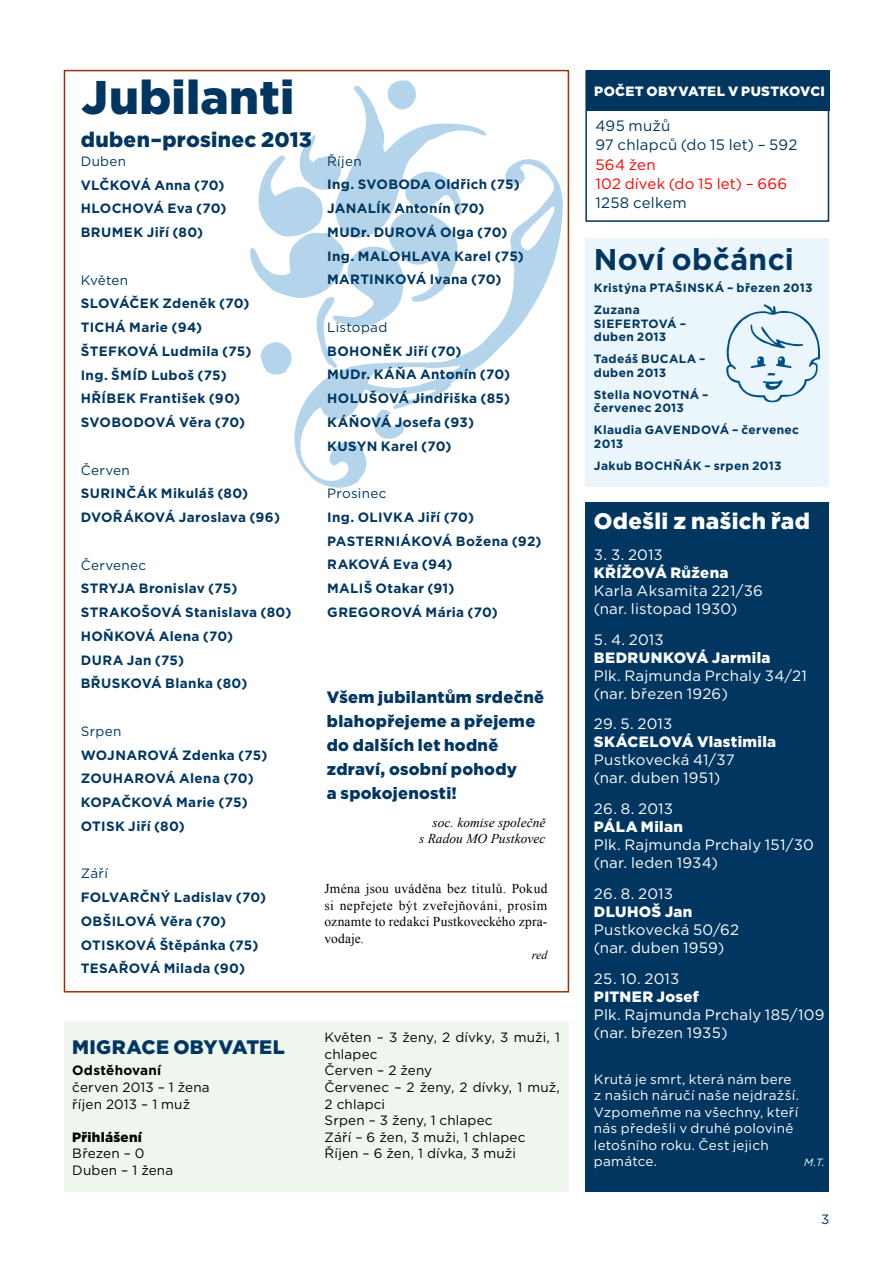
<style>
.page{position:relative;width:893px;height:1263px;background:#fff}
.page>*{position:absolute;margin:0;border:0;box-sizing:border-box;transform-origin:0 0}
.t1{font:900 47.25px "Gotham";letter-spacing:.01em;color:#003660}
.t2{font:700 30px "Gotham";letter-spacing:.01em;color:#003660}
.t3{font:900 22.5px "Gotham";letter-spacing:.015em;color:#fff}
.t4{font:900 21px "Gotham";letter-spacing:.015em;color:#003660}
.t5{font:900 19.5px "Gotham";letter-spacing:.015em;color:#003660}
.t6{font:900 16.5px/24px "Gotham";letter-spacing:.02em;color:#003660}
.t7{font:15px/18px "Gotham";letter-spacing:.015em;color:#fff}
.t8{font:900 15px "Gotham";letter-spacing:.02em;color:#fff}
.t9{font:15px/19.2px "Gotham";letter-spacing:.015em;color:#003660}
.t10{font:15px/19.2px "Gotham";letter-spacing:.02em;color:#f00}
.t11{font:700 13.5px/23.7px "Gotham";letter-spacing:.025em;color:#003660}
.t12{font:13.5px/16.6px "Gotham";letter-spacing:.01em;color:#000}
.t13{font:13.5px/16.5px "Gotham";letter-spacing:.02em;color:#fff}
.t14{font:13.5px/16.6px "Times New Roman";letter-spacing:.015em;color:#000;text-align:justify}
.t15{font:13.5px "Gotham";letter-spacing:.025em;color:#003660}
.t16{font:italic 13.5px/16.6px "Times New Roman";color:#000;text-align:right}
.t17{font:900 13.5px "Gotham";letter-spacing:.02em;color:#fff}
.t18{font:700 13.5px "Gotham";letter-spacing:.015em;color:#000}
.t19{font:900 13.5px "Gotham";letter-spacing:.02em;color:#000}
.t20{font:700 12px/13.5px "Gotham";letter-spacing:.03em;color:#003660}
.t21{font:italic 12px "Times New Roman";color:#000}
.t22{font:italic 10.5px "Gotham";color:#fff}
</style>
<div class="page">
<svg style="left:250px;top:80px;width:313px;height:408px"></svg>
<div style="left:585px;top:71px;width:244px;height:151px;border:2px solid #003660"></div>
<div style="left:586px;top:71px;width:243px;height:40px;background:#003660"></div>
<div style="left:585px;top:502px;width:244px;height:689px;background:#003660"></div>
<div style="left:585px;top:238px;width:244px;height:249px;background:#eaf6fc"></div>
<div style="left:64px;top:1021px;width:504px;height:170px;background:#eff6ed"></div>
<svg style="left:726px;top:304px;width:94px;height:98px"></svg>
<h1 class="t1" style="left:82px;top:64px;width:214px">Jubilanti</h1>
<h3 class="t4" style="left:81px;top:125px;width:232px">duben–prosinec 2013</h3>
<p class="t15" style="left:81px;top:152px;width:47px">Duben</p>
<p class="t11" style="left:81px;top:173px;width:147px">VLČKOVÁ Anna (70)<br>HLOCHOVÁ Eva (70)<br>BRUMEK Jiří (80)</p>
<p class="t15" style="left:81px;top:271px;width:49px">Květen</p>
<p class="t11" style="left:81px;top:292px;width:172px">SLOVÁČEK Zdeněk (70)<br>TICHÁ Marie (94)<br>ŠTEFKOVÁ Ludmila (75)<br>Ing. ŠMÍD Luboš (75)<br>HŘÍBEK František (90)<br>SVOBODOVÁ Věra (70)</p>
<p class="t15" style="left:81px;top:461px;width:51px">Červen</p>
<p class="t11" style="left:81px;top:482px;width:201px">SURINČÁK Mikuláš (80)<br>DVOŘÁKOVÁ Jaroslava (96)</p>
<p class="t15" style="left:81px;top:556px;width:67px">Červenec</p>
<p class="t11" style="left:81px;top:577px;width:212px">STRYJA Bronislav (75)<br>STRAKOŠOVÁ Stanislava (80)<br>HOŇKOVÁ Alena (70)<br>DURA Jan (75)<br>BŘUSKOVÁ Blanka (80)</p>
<p class="t15" style="left:81px;top:722px;width:42px">Srpen</p>
<p class="t11" style="left:81px;top:743px;width:188px">WOJNAROVÁ Zdenka (75)<br>ZOUHAROVÁ Alena (70)<br>KOPAČKOVÁ Marie (75)<br>OTISK Jiří (80)</p>
<p class="t15" style="left:81px;top:865px;width:29px">Září</p>
<p class="t11" style="left:81px;top:885px;width:187px">FOLVARČNÝ Ladislav (70)<br>OBŠILOVÁ Věra (70)<br>OTISKOVÁ Štěpánka (75)<br>TESAŘOVÁ Milada (90)</p>
<p class="t15" style="left:327px;top:152px;width:36px">Říjen</p>
<p class="t11" style="left:327px;top:173px;width:198px">Ing. SVOBODA Oldřich (75)<br>JANALÍK Antonín (70)<br>MUDr. DUROVÁ Olga (70)<br>Ing. MALOHLAVA Karel (75)<br>MARTINKOVÁ Ivana (70)</p>
<p class="t15" style="left:327px;top:318px;width:62px">Listopad</p>
<p class="t11" style="left:327px;top:339px;width:185px">BOHONĚK Jiří (70)<br>MUDr. KÁŇA Antonín (70)<br>HOLUŠOVÁ Jindřiška (85)<br>KÁŇOVÁ Josefa (93)<br>KUSYN Karel (70)</p>
<p class="t15" style="left:327px;top:485px;width:61px">Prosinec</p>
<p class="t11" style="left:327px;top:505px;width:216px">Ing. OLIVKA Jiří (70)<br>PASTERNIÁKOVÁ Božena (92)<br>RAKOVÁ Eva (94)<br>MALIŠ Otakar (91)<br>GREGOROVÁ Mária (70)</p>
<p class="t6" style="left:327px;top:685px;width:219px">Všem jubilantům srdečně blahopřejeme a přejeme do dalších let hodně zdraví, osobní pohody<br>a spokojenosti!</p>
<p class="t16" style="left:419px;top:813px;width:128px">soc. komise společně<br>s Radou MO Pustkovec</p>
<p class="t14" style="left:325px;top:880px;width:224px">Jména jsou uváděna bez titulů. Pokud si nepřejete být zveřejňováni, prosím oznamte to redakci Pustkoveckého zpra&shy;vodaje.</p>
<p class="t21" style="left:532px;top:947px;width:17px">red</p>
<h3 class="t5" style="left:72px;top:1033px;width:214px">MIGRACE OBYVATEL</h3>
<p class="t18" style="left:72px;top:1062px;width:91px">Odstěhovaní</p>
<p class="t12" style="left:72px;top:1079px;width:139px">červen 2013 – 1 žena říjen 2013 – 1 muž</p>
<p class="t19" style="left:72px;top:1128px;width:71px">Přihlášení</p>
<p class="t12" style="left:72px;top:1145px;width:103px">Březen – 0<br>Duben – 1 žena</p>
<p class="t12" style="left:325px;top:1029px;width:237px">Květen – 3 ženy, 2 dívky, 3 muži, 1 chlapec<br>Červen – 2 ženy<br>Červenec – 2 ženy, 2 dívky, 1 muž,<br>2 chlapci<br>Srpen – 3 ženy, 1 chlapec<br>Září – 6 žen, 3 muži, 1 chlapec<br>Říjen – 6 žen, 1 dívka, 3 muži</p>
<p class="t17" style="left:594px;top:82px;width:232px">POČET OBYVATEL V PUSTKOVCI</p>
<p class="t9" style="left:595px;top:116px;width:204px">495 mužů<br>97 chlapců (do 15 let) – 592</p>
<p class="t10" style="left:595px;top:154px;width:193px">564 žen<br>102 dívek (do 15 let) – 666</p>
<p class="t9" style="left:595px;top:193px;width:93px">1258 celkem</p>
<h2 class="t2" style="left:594px;top:240px;width:201px">Noví občánci</h2>
<p class="t20" style="left:594px;top:277px;width:220px;line-height:22px">Kristýna PTAŠINSKÁ – březen 2013<br>Zuzana</p>
<p class="t20" style="left:594px;top:317px;width:94px">SIEFERTOVÁ – duben 2013</p>
<p class="t20" style="left:594px;top:352px;width:113px">Tadeáš BUCALA – duben 2013</p>
<p class="t20" style="left:594px;top:388px;width:116px">Stella NOVOTNÁ – červenec 2013</p>
<p class="t20" style="left:594px;top:423px;width:207px">Klaudia GAVENDOVÁ – červenec<br>2013</p>
<p class="t20" style="left:594px;top:459px;width:189px">Jakub BOCHŇÁK – srpen 2013</p>
<h3 class="t3" style="left:594px;top:505px;width:217px">Odešli z našich řad</h3>
<p class="t7" style="left:594px;top:545px;width:70px">3. 3. 2013</p>
<p class="t8" style="left:594px;top:562px;width:136px">KŘÍŽOVÁ Růžena</p>
<p class="t7" style="left:594px;top:581px;width:171px">Karla Aksamita 221/36 (nar. listopad 1930)</p>
<p class="t7" style="left:594px;top:630px;width:71px">5. 4. 2013</p>
<p class="t8" style="left:594px;top:647px;width:178px">BEDRUNKOVÁ Jarmila</p>
<p class="t7" style="left:594px;top:666px;width:215px">Plk. Rajmunda Prchaly 34/21 (nar. březen 1926)</p>
<p class="t7" style="left:594px;top:715px;width:80px">29. 5. 2013</p>
<p class="t8" style="left:594px;top:732px;width:184px">SKÁCELOVÁ Vlastimila</p>
<p class="t7" style="left:594px;top:751px;width:142px">Pustkovecká 41/37 (nar. duben 1951)</p>
<p class="t7" style="left:594px;top:799px;width:81px">26. 8. 2013</p>
<p class="t8" style="left:594px;top:816px;width:91px">PÁLA Milan</p>
<p class="t7" style="left:594px;top:835px;width:221px">Plk. Rajmunda Prchaly 151/30 (nar. leden 1934)</p>
<p class="t7" style="left:594px;top:884px;width:81px">26. 8. 2013</p>
<p class="t8" style="left:594px;top:901px;width:100px">DLUHOŠ Jan</p>
<p class="t7" style="left:594px;top:920px;width:147px">Pustkovecká 50/62 (nar. duben 1959)</p>
<p class="t7" style="left:594px;top:969px;width:87px">25. 10. 2013</p>
<p class="t8" style="left:594px;top:986px;width:106px">PITNER Josef</p>
<p class="t7" style="left:594px;top:1005px;width:232px">Plk. Rajmunda Prchaly 185/109 (nar. březen 1935)</p>
<p class="t13" style="left:594px;top:1070px;width:207px">Krutá je smrt, která nám bere z našich náručí naše nejdražší.<br>Vzpomeňme na všechny, kteří nás předešli v druhé polovině letošního roku. Čest jejich památce.</p>
<p class="t22" style="left:804px;top:1156px;width:22px">M.T.</p>
<p class="t15" style="left:821px;top:1210px;width:10px">3</p>
</div>
